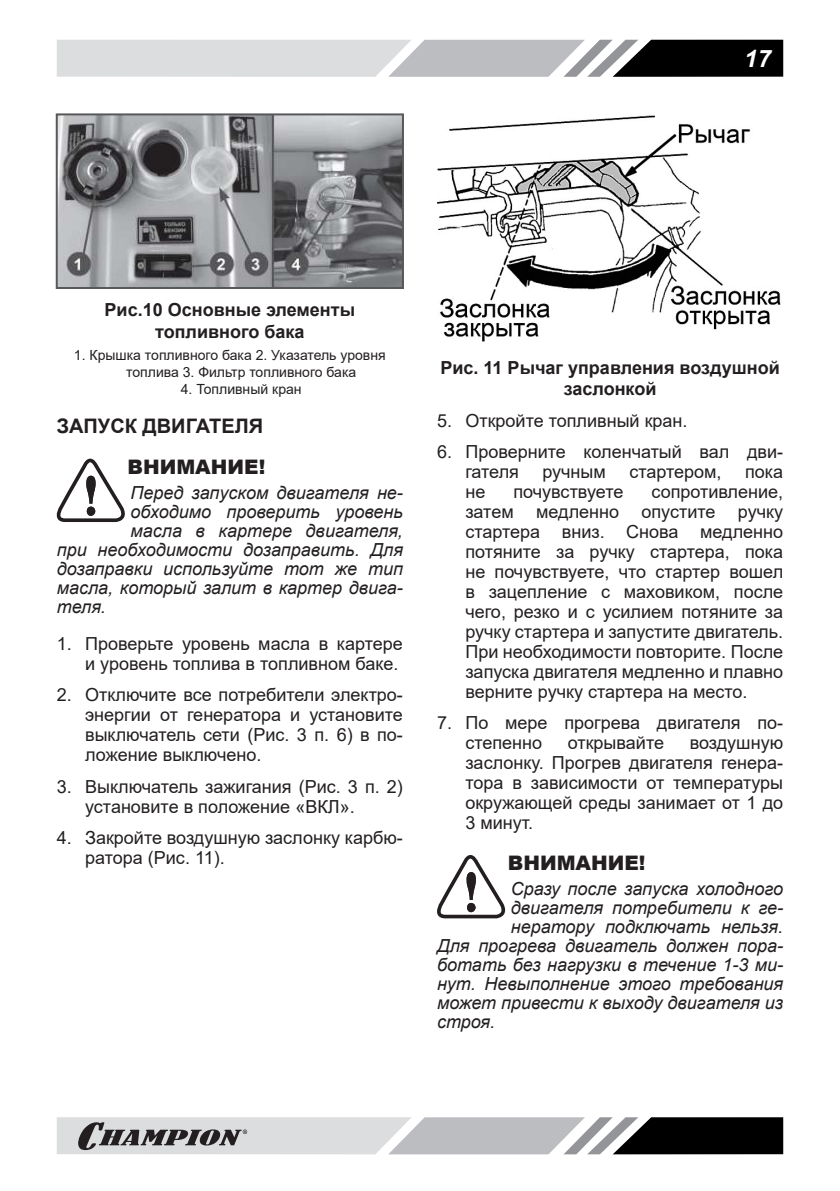
<style>
.page{position:relative;width:840px;height:1191px;background:#fff}
.page>*{position:absolute;margin:0;border:0;box-sizing:border-box;transform-origin:0 0}
.t1{font:italic 700 24px "Arial";color:#fff}
.t2{font:900 20px "Arial";color:#231f20}
.t3{font:700 20px "Arial";color:#231f20}
.t4{font:18px/20px "Arial";color:#231f20}
.t5{font:italic 18px "Arial";color:#231f20}
.t6{font:700 18px/21.6px "Arial";color:#231f20;text-align:center}
.t7{font:14px/16.8px "Arial";color:#231f20}
</style>
<div class="page">
<svg style="left:57px;top:40px;width:725px;height:37px"></svg>
<svg style="left:57px;top:1117px;width:725px;height:37px"></svg>
<img style="left:59px;top:116px;width:342px;height:170px">
<div style="left:56px;top:113px;width:348px;height:176px;border:2px solid #57585a"></div>
<svg style="left:56px;top:458px;width:69px;height:64px"></svg>
<img style="left:437px;top:115px;width:344px;height:227px">
<svg style="left:437px;top:855px;width:68px;height:63px"></svg>
<h1 class="t1" style="left:743px;top:42px;width:28px">17</h1>
<p class="t6" style="left:105px;top:299px;width:252px">Рис.10 Основные элементы топливного бака</p>
<p class="t7" style="left:126px;top:347px;width:261px;text-indent:-52px">1. Крышка топливного бака 2. Указатель уровня топлива 3. Фильтр топливного бака</p>
<p class="t7" style="left:181px;top:380px;width:122px">4. Топливный кран</p>
<p class="t3" style="left:57px;top:412px;width:208px">ЗАПУСК ДВИГАТЕЛЯ</p>
<p class="t2" style="left:127px;top:452px;width:139px">ВНИМАНИЕ!</p>
<p class="t5" style="left:130px;top:481px;width:274px">Перед запуском двигателя не-</p>
<p class="t5" style="left:130px;top:500px;width:274px">обходимо проверить уровень</p>
<p class="t5" style="left:130px;top:519px;width:274px">масла в картере двигателя,</p>
<p class="t5" style="left:57px;top:538px;width:347px">при необходимости дозаправить. Для</p>
<p class="t5" style="left:57px;top:557px;width:347px">дозаправки используйте тот же тип</p>
<p class="t5" style="left:57px;top:576px;width:347px">масла, который залит в картер двига-</p>
<p class="t5" style="left:57px;top:595px;width:51px">теля.</p>
<p class="t4" style="left:57px;top:633px;width:347px;text-align:right">1. Проверьте уровень масла в картере и уровень топлива в топливном баке.</p>
<p class="t4" style="left:85px;top:684px;width:319px;text-align:justify;text-indent:-28px">2. Отключите все потребители электро&shy;энергии от генератора и установите выключатель сети (Рис. 3 п. 6) в по&shy;ложение выключено.</p>
<p class="t4" style="left:85px;top:776px;width:319px;text-indent:-28px">3. Выключатель зажигания (Рис. 3 п. 2) установите в положение «ВКЛ».</p>
<p class="t4" style="left:85px;top:827px;width:319px;text-indent:-28px">4. Закройте воздушную заслонку карбю&shy;ратора (Рис. 11).</p>
<p class="t6" style="left:440px;top:357px;width:340px">Рис. 11 Рычаг управления воздушной заслонкой</p>
<p class="t4" style="left:437px;top:410px;width:252px">5. Откройте топливный кран.</p>
<p class="t4" style="left:465px;top:441px;width:319px;text-indent:-28px">6. Проверните коленчатый вал дви&shy;гателя</p>
<p class="t4" style="left:542px;top:461px;width:65px">ручным</p>
<p class="t4" style="left:629px;top:461px;width:94px">стартером,</p>
<p class="t4" style="left:744px;top:461px;width:40px">пока</p>
<p class="t4" style="left:465px;top:481px;width:319px;text-align:justify;text-indent:186px">сопротивление, затем медленно опустите ручку стартера вниз. Снова медленно потяните за ручку стартера, пока не почувствуете, что стартер вошел в зацепление с маховиком, после чего, резко и с усилием потяните за ручку стартера и запустите двигатель.<br>При необходимости повторите. После запуска двигателя медленно и плавно верните ручку стартера на место.</p>
<p class="t4" style="left:465px;top:713px;width:319px;text-indent:-28px">7. По мере прогрева двигателя по&shy;степенно</p>
<p class="t4" style="left:465px;top:481px;width:21px">не</p>
<p class="t4" style="left:513px;top:481px;width:111px">почувствуете</p>
<p class="t4" style="left:567px;top:733px;width:98px">открывайте</p>
<p class="t4" style="left:465px;top:733px;width:319px;text-align:justify;text-indent:224px">воздушную заслонку. Прогрев двигателя генера&shy;тора в зависимости от температуры окружающей среды занимает от 1 до 3 минут.</p>
<p class="t2" style="left:507px;top:848px;width:139px">ВНИМАНИЕ!</p>
<p class="t5" style="left:510px;top:877px;width:274px">Сразу после запуска холодного</p>
<p class="t5" style="left:510px;top:896px;width:274px">двигателя потребители к ге-</p>
<p class="t5" style="left:510px;top:915px;width:274px">нератору подключать нельзя.</p>
<p class="t5" style="left:437px;top:934px;width:347px">Для прогрева двигатель должен пора-</p>
<p class="t5" style="left:437px;top:953px;width:347px">ботать без нагрузки в течение 1-3 ми-</p>
<p class="t5" style="left:437px;top:972px;width:347px">нут. Невыполнение этого требования</p>
<p class="t5" style="left:437px;top:991px;width:347px">может привести к выходу двигателя из</p>
<p class="t5" style="left:437px;top:1010px;width:60px">строя.</p>
</div>
